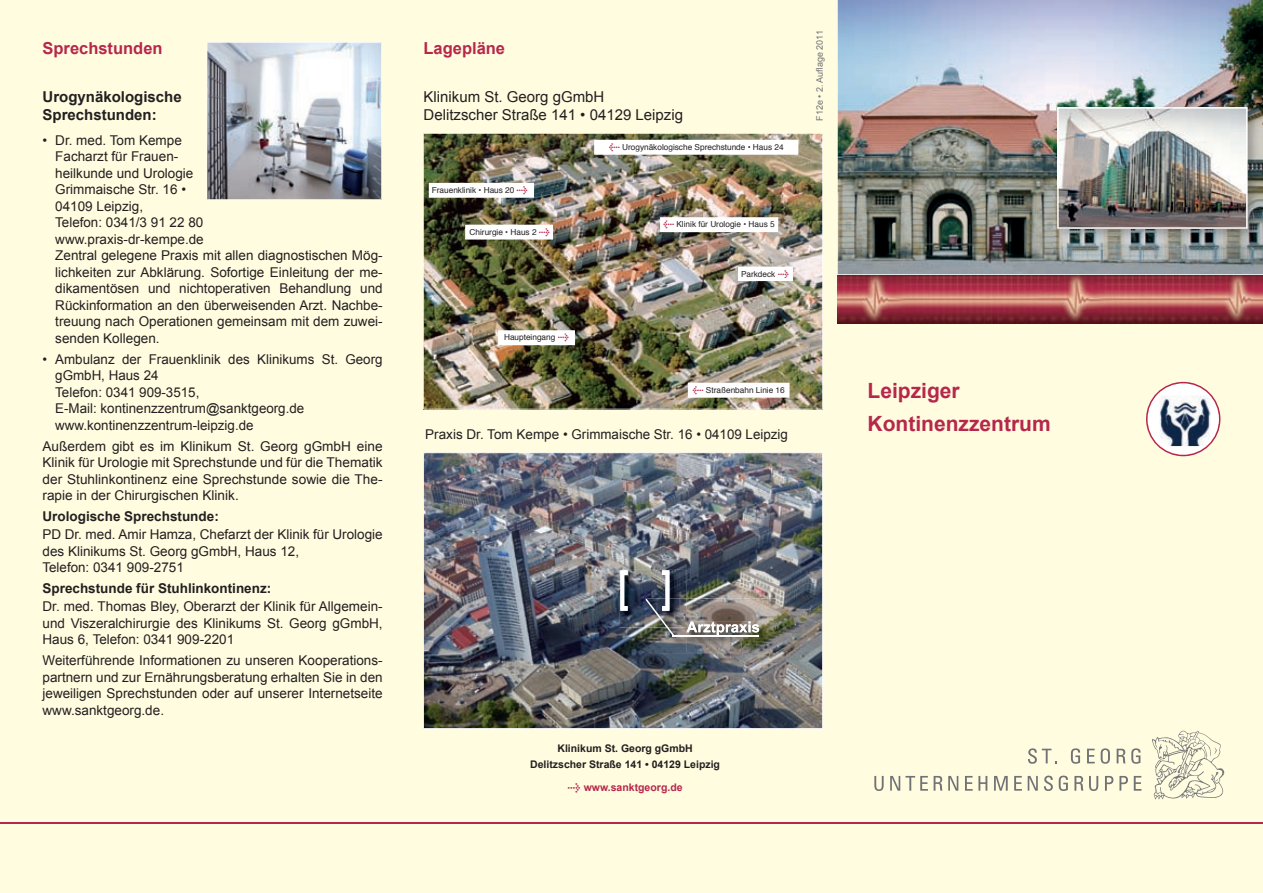
<style>
.page{position:relative;width:1263px;height:893px;background:#fffce0}
.page>*{position:absolute;margin:0;border:0;box-sizing:border-box;transform-origin:0 0}
.t1{font:700 21px/33.8px "Arial";color:#b6274b}
.t2{font:700 16.5px "Arial";color:#b6274b}
.t3{font:15px/18px "Arial";color:#231f20}
.t4{font:700 15px/18px "Arial";color:#231f20}
.t5{font:13.5px/16.5px "Arial";color:#231f20}
.t6{font:700 13.5px "Arial";color:#231f20}
.t7{font:700 10.5px/16.5px "Arial";color:#231f20;text-align:center}
.t8{font:700 10.5px "Arial";color:#b6274b}
.t9{font:9px "Arial";color:#717275}
.t10{font:8.25px "Helvetica";color:#231f20}
.s1{font-family:"Meta Plus";font-weight:700;font-size:9px;color:#b6274b}
.s2{font-family:"Meta Plus"}
</style>
<div class="page">
<img style="left:838px;top:274px;width:425px;height:49px">
<hr style="left:0;top:822px;width:1263px;height:2px;background:#b6274b">
<svg style="left:874px;top:776px;width:10px;height:15px"></svg>
<svg style="left:890px;top:776px;width:52px;height:15px"></svg>
<svg style="left:948px;top:776px;width:10px;height:15px"></svg>
<svg style="left:965px;top:776px;width:22px;height:15px"></svg>
<svg style="left:994px;top:776px;width:14px;height:15px"></svg>
<svg style="left:1014px;top:776px;width:8px;height:15px"></svg>
<svg style="left:1028px;top:776px;width:10px;height:15px"></svg>
<svg style="left:1044px;top:776px;width:9px;height:15px"></svg>
<svg style="left:1059px;top:776px;width:9px;height:15px"></svg>
<svg style="left:1074px;top:776px;width:9px;height:15px"></svg>
<svg style="left:1089px;top:776px;width:9px;height:15px"></svg>
<svg style="left:1105px;top:776px;width:8px;height:15px"></svg>
<svg style="left:1119px;top:776px;width:9px;height:15px"></svg>
<svg style="left:1134px;top:776px;width:7px;height:15px"></svg>
<svg style="left:1028px;top:748px;width:29px;height:16px"></svg>
<svg style="left:1071px;top:748px;width:9px;height:16px"></svg>
<svg style="left:1087px;top:749px;width:8px;height:14px"></svg>
<svg style="left:1101px;top:748px;width:9px;height:16px"></svg>
<svg style="left:1117px;top:749px;width:8px;height:14px"></svg>
<svg style="left:1131px;top:748px;width:10px;height:16px"></svg>
<svg style="left:1152px;top:731px;width:72px;height:69px"></svg>
<img style="left:838px;top:0;width:425px;height:274px">
<svg style="left:1146px;top:382px;width:74px;height:74px"></svg>
<svg style="left:207px;top:42px;width:175px;height:158px;background:#b0b5bc"></svg>
<img style="left:423px;top:452px;width:400px;height:277px">
<img style="left:423px;top:133px;width:400px;height:276px">
<svg style="left:594px;top:140px;width:204px;height:15px;background:#fcfcfb"></svg>
<svg style="left:738px;top:267px;width:55px;height:14px"></svg>
<div style="left:429px;top:183px;width:105px;height:15px;background:#fff"></div>
<svg style="left:465px;top:225px;width:88px;height:15px"></svg>
<div style="left:688px;top:383px;width:101px;height:15px;background:#fff"></div>
<svg style="left:498px;top:330px;width:77px;height:15px"></svg>
<div style="left:660px;top:217px;width:118px;height:15px;background:#fff"></div>
<img style="left:675px;top:570px;width:11px;height:28px">
<img style="left:645px;top:598px;width:131px;height:55px">
<img style="left:675px;top:598px;width:11px;height:29px">
<img style="left:686px;top:621px;width:73px;height:14px">
<img style="left:620px;top:570px;width:55px;height:66px">
<hr style="left:673px;top:635px;width:86px;height:1px;background:#fff">
<img style="left:1053px;top:103px;width:210px;height:146px">
<img style="left:1057px;top:107px;width:190px;height:122px">
<p class="t2" style="left:43px;top:38px;width:122px">Sprechstunden</p>
<p class="t4" style="left:43px;top:88px;width:141px">Urogynäkologische<br>Sprechstunden:</p>
<p class="t5" style="left:55px;top:132px;width:329px;text-indent:-13px">• Dr. med. Tom Kempe<br>Facharzt für Frauen-<br>heilkunde und Urologie<br>Grimmaische Str. 16 •<br>04109 Leipzig,<br>Telefon: 0341/3 91 22 80<br>www.praxis-dr-kempe.de<br>Zentral gelegene Praxis mit allen diagnostischen Mög&shy;lichkeiten zur Abklärung. Sofortige Einleitung der me&shy;dikamentösen und nichtoperativen Behandlung und Rückinformation an den überweisenden Arzt. Nachbe&shy;treuung nach Operationen gemeinsam mit dem zuwei&shy;senden Kollegen.</p>
<p class="t5" style="left:55px;top:351px;width:329px;text-indent:-13px">• Ambulanz der Frauenklinik des Klinikums St. Georg gGmbH, Haus 24<br>Telefon: 0341 909-3515,<br>E-Mail: kontinenzzentrum@sanktgeorg.de www.kontinenzzentrum-leipzig.de</p>
<p class="t5" style="left:43px;top:438px;width:342px;text-align:justify">Außerdem gibt es im Klinikum St. Georg gGmbH eine Klinik für Urologie mit Sprechstunde und für die Thematik der Stuhlinkontinenz eine Sprechstunde sowie die The&shy;rapie in der Chirurgischen Klinik.</p>
<p class="t6" style="left:43px;top:508px;width:178px">Urologische Sprechstunde:</p>
<p class="t5" style="left:43px;top:526px;width:342px">PD Dr. med. Amir Hamza, Chefarzt der Klinik für Urologie des Klinikums St. Georg gGmbH, Haus 12,<br>Telefon: 0341 909-2751</p>
<p class="t6" style="left:43px;top:580px;width:230px">Sprechstunde für Stuhlinkontinenz:</p>
<p class="t5" style="left:43px;top:598px;width:342px;text-align:justify">Dr. med. Thomas Bley, Oberarzt der Klinik für Allgemein&shy;und Viszeralchirurgie des Klinikums St. Georg gGmbH, Haus 6, Telefon: 0341 909-2201</p>
<p class="t5" style="left:43px;top:652px;width:342px;text-align:justify">Weiterführende Informationen zu unseren Kooperations&shy;partnern und zur Ernährungsberatung erhalten Sie in den jeweiligen Sprechstunden oder auf unserer Internetseite www.sanktgeorg.de.</p>
<p class="t2" style="left:423px;top:38px;width:83px">Lagepläne</p>
<p class="t3" style="left:423px;top:88px;width:261px">Klinikum St. Georg gGmbH<br>Delitzscher Straße 141 • 04129 Leipzig</p>
<p class="t10" style="left:432px;top:184px;width:98px">Frauenklinik • Haus 20 <span class="s1">&gt;</span></p>
<p class="t10" style="left:469px;top:225px;width:82px">Chirurgie • Haus 2 <span class="s1">&gt;</span></p>
<p class="t10" style="left:504px;top:331px;width:66px">Haupteingang <span class="s1">&gt;</span></p>
<p class="t10" style="left:609px;top:140px;width:176px"><span class="s1">&lt;</span> Urogynäkologische Sprechstunde • Haus 24</p>
<p class="t10" style="left:663px;top:218px;width:113px"><span class="s1">&lt;</span> Klinik für Urologie • Haus 5</p>
<p class="t10" style="left:741px;top:267px;width:50px">Parkdeck <span class="s1">&gt;</span></p>
<p class="t10" style="left:692px;top:383px;width:94px"><span class="s1">&lt;</span> Straßenbahn Linie 16</p>
<p class="t5" style="left:425px;top:426px;width:364px">Praxis Dr. Tom Kempe • Grimmaische Str. 16 • 04109 Leipzig</p>
<p class="t9" style="left:814px;top:121px;width:92px;rotate:-90deg">F12e • 2. Auflage 2011</p>
<p class="t7" style="left:530px;top:740px;width:191px">Klinikum St. Georg gGmbH<br>Delitzscher Straße 141 • 04129 Leipzig</p>
<p class="t8" style="left:568px;top:780px;width:116px"><span class="s2">&gt;</span> www.sanktgeorg.de</p>
<h1 class="t1" style="left:867px;top:374px;width:185px">Leipziger<br>Kontinenzzentrum</h1>
</div>
